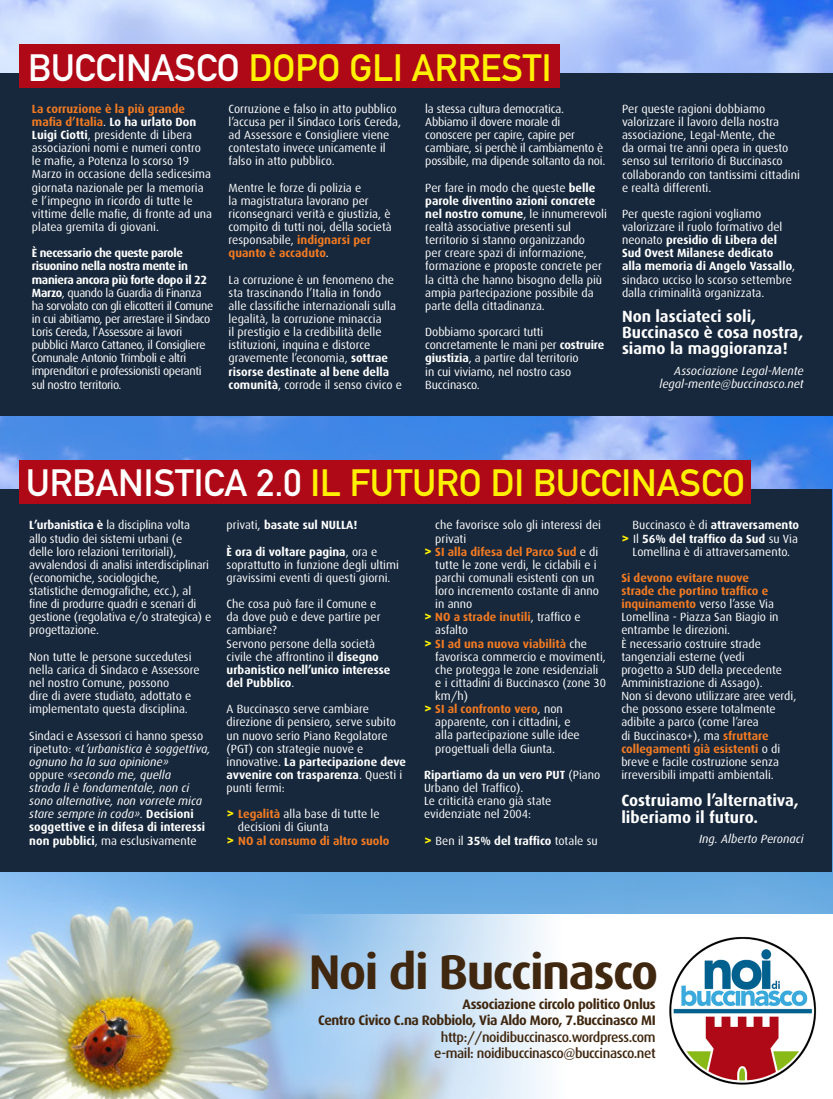
<style>
.page{position:relative;width:833px;height:1099px;background:#fff}
.page>*{position:absolute;margin:0;border:0;box-sizing:border-box;transform-origin:0 0}
.t1{font:700 48.75px "Dax";letter-spacing:-.03em;color:#40270f}
.t2{font:37.5px "DIN Mittelschrift LT Alternate";color:#fff101}
.t3{font:700 16.25px/16.2px "Dax";color:#fff}
.t4{font:700 13.75px "Dax";letter-spacing:-.03em;color:#40270f}
.t5{font:500 13.75px "Dax";letter-spacing:-.03em;color:#40270f}
.t6{font:11.88px/13.1px "Dax";color:#fff}
.t7{font:11.88px/13.1px "Dax";letter-spacing:-.03em;color:#fff}
.t8{font:italic 11.88px/13.1px "Dax";color:#fff}
.t9{font:11.88px/13.1px "Dax";letter-spacing:-.02em;color:#fff}
.t10{font:700 11.88px "Dax";color:#fff}
.t11{font:700 11.88px "Dax";color:#f27a22}
.s1{color:#fff}
.s2{font-weight:700;color:#f27a22}
.s3{font-weight:700}
.s4{font-style:normal}
.s5{font-weight:700;font-style:normal}
.s6{font-weight:400}
.s7{font-weight:800;font-size:13.75px;color:#fff101}
</style>
<div class="page">
<img style="left:0;top:0;width:833px;height:914px">
<div style="left:0;top:73px;width:833px;height:342px;background:#17283c"></div>
<div style="left:1px;top:489px;width:831px;height:383px;background:#17283c"></div>
<div style="left:19px;top:45px;width:541px;height:43px;background:#af0917"></div>
<div style="left:19px;top:460px;width:732px;height:43px;background:#af0917"></div>
<img style="left:0;top:914px;width:817px;height:184px">
<img style="left:668px;top:936px;width:148px;height:149px">
<p class="t2" style="left:28px;top:46px;width:525px"><span class="s1">BUCCINASCO</span> DOPO GLI ARRESTI</p>
<p class="t6" style="left:32px;top:102px;width:182px"><span class="s2">La corruzione è la più grande mafia d’Italia</span>. <span class="s3">Lo ha urlato Don<br>Luigi Ciotti</span>, presidente di Libera associazioni nomi e numeri contro le mafie, a Potenza lo scorso 19<br>Marzo in occasione della sedicesima giornata nazionale per la memoria e l’impegno in ricordo di tutte le vittime delle mafie, di fronte ad una platea gremita di giovani.</p>
<p class="t7" style="left:32px;top:247px;width:183px"><span class="s3">È necessario che queste parole risuonino nella nostra mente in maniera ancora più forte dopo il 22<br>Marzo</span>, quando la Guardia di Finanza ha sorvolato con gli elicotteri il Comune in cui abitiamo, per arrestare il Sindaco Loris Cereda, l’Assessore ai lavori pubblici Marco Cattaneo, il Consigliere Comunale Antonio Trimboli e altri imprenditori e professionisti operanti sul nostro territorio.</p>
<p class="t6" style="left:229px;top:102px;width:174px">Corruzione e falso in atto pubblico l’accusa per il Sindaco Loris Cereda, ad Assessore e Consigliere viene contestato invece unicamente il falso in atto pubblico.</p>
<p class="t6" style="left:229px;top:181px;width:164px">Mentre le forze di polizia e<br>la magistratura lavorano per riconsegnarci verità e giustizia, è</p>
<p class="t6" style="left:229px;top:220px;width:165px">compito di tutti noi, della società responsabile, <span class="s2">indignarsi per quanto è accaduto</span>.</p>
<p class="t6" style="left:229px;top:273px;width:175px">La corruzione è un fenomeno che sta trascinando l’Italia in fondo alle classifiche internazionali sulla legalità, la corruzione minaccia<br>il prestigio e la credibilità delle istituzioni, inquina e distorce gravemente l’economia, <span class="s3">sottrae risorse destinate al bene della comunità</span>, corrode il senso civico e</p>
<p class="t9" style="left:425px;top:102px;width:140px">la stessa cultura democratica.</p>
<p class="t9" style="left:425px;top:115px;width:182px">Abbiamo il dovere morale di conoscere per capire, capire per cambiare, si perchè il cambiamento è possibile, ma dipende soltanto da noi.</p>
<p class="t6" style="left:425px;top:181px;width:183px">Per fare in modo che queste <span class="s3">belle parole diventino azioni concrete nel nostro comune</span>, le innumerevoli realtà associative presenti sul territorio si stanno organizzando<br>per creare spazi di informazione, formazione e proposte concrete per la città che hanno bisogno della più ampia partecipazione possibile da parte della cittadinanza.</p>
<p class="t6" style="left:425px;top:325px;width:180px">Dobbiamo sporcarci tutti concretamente le mani per <span class="s3">costruire giustizia</span>, a partire dal territorio<br>in cui viviamo, nel nostro caso<br>Buccinasco.</p>
<p class="t6" style="left:622px;top:102px;width:179px">Per queste ragioni dobbiamo valorizzare il lavoro della nostra associazione, Legal-Mente, che<br>da ormai tre anni opera in questo senso sul territorio di Buccinasco collaborando con tantissimi cittadini e realtà differenti.</p>
<p class="t6" style="left:622px;top:207px;width:175px">Per queste ragioni vogliamo valorizzare il ruolo formativo del neonato <span class="s3">presidio di Libera del<br>Sud Ovest Milanese dedicato alla memoria di Angelo Vassallo</span>, sindaco ucciso lo scorso settembre dalla criminalità organizzata.</p>
<p class="t3" style="left:622px;top:308px;width:183px">Non lasciateci soli,<br>Buccinasco è cosa nostra, siamo la maggioranza!</p>
<p class="t8" style="left:674px;top:364px;width:131px">Associazione Legal-Mente</p>
<p class="t8" style="left:659px;top:377px;width:146px">legal-mente@buccinasco.net</p>
<p class="t2" style="left:26px;top:460px;width:720px"><span class="s1">URBANISTICA 2.0</span> IL FUTURO DI BUCCINASCO</p>
<p class="t6" style="left:29px;top:519px;width:184px"><span class="s3">L’urbanistica è</span> la disciplina volta<br>allo studio dei sistemi urbani (e<br>delle loro relazioni territoriali), avvalendosi di analisi interdisciplinari (economiche, sociologiche, statistiche demografiche, ecc.), al fine di produrre quadri e scenari di gestione (regolativa e/o strategica) e progettazione.</p>
<p class="t6" style="left:29px;top:650px;width:172px">Non tutte le persone succedutesi nella carica di Sindaco e Assessore nel nostro Comune, possono<br>dire di avere studiato, adottato e implementato questa disciplina.</p>
<p class="t8" style="left:29px;top:729px;width:183px"><span class="s4">Sindaci e Assessori ci hanno spesso ripetuto:</span> «L’urbanistica è soggettiva, ognuno ha la sua opinione»<br><span class="s4">oppure</span> «secondo me, quella<br>strada lì è fondamentale, non ci sono alternative, non vorrete mica stare sempre in coda». <span class="s5">Decisioni soggettive e in difesa di interessi non pubblici</span><span class="s4">, ma esclusivamente</span></p>
<p class="t10" style="left:227px;top:518px;width:132px"><span class="s6">privati,</span> basate sul NULLA!</p>
<p class="t6" style="left:227px;top:545px;width:174px"><span class="s3">È ora di voltare pagina</span>, ora e soprattutto in funzione degli ultimi gravissimi eventi di questi giorni.</p>
<p class="t6" style="left:227px;top:597px;width:155px">Che cosa può fare il Comune e da dove può e deve partire per cambiare?</p>
<p class="t6" style="left:227px;top:637px;width:165px">Servono persone della società civile che affrontino il <span class="s3">disegno urbanistico nell’unico interesse del Pubblico</span>.</p>
<p class="t6" style="left:227px;top:702px;width:181px">A Buccinasco serve cambiare direzione di pensiero, serve subito un nuovo serio Piano Regolatore (PGT) con strategie nuove e innovative. <span class="s3">La partecipazione deve avvenire con trasparenza</span>. Questi i punti fermi:</p>
<p class="t6" style="left:238px;top:807px;width:143px;text-indent:-11px"><span class="s7">&gt;</span> <span class="s2">Legalità</span> alla base di tutte le decisioni di Giunta</p>
<p class="t11" style="left:227px;top:833px;width:164px"><span class="s7">&gt;</span> NO al consumo di altro suolo</p>
<p class="t6" style="left:435px;top:519px;width:167px">che favorisce solo gli interessi dei privati</p>
<p class="t6" style="left:435px;top:545px;width:165px;text-indent:-11px"><span class="s7">&gt;</span> <span class="s2">SI alla difesa del Parco Sud</span> e di tutte le zone verdi, le ciclabili e i parchi comunali esistenti con un loro incremento costante di anno in anno</p>
<p class="t6" style="left:435px;top:610px;width:147px;text-indent:-11px"><span class="s7">&gt;</span> <span class="s2">NO a strade inutili</span>, traffico e asfalto</p>
<p class="t6" style="left:435px;top:637px;width:172px;text-indent:-11px"><span class="s7">&gt;</span> <span class="s2">SI ad una nuova viabilità</span> che favorisca commercio e movimenti, che protegga le zone residenziali e i cittadini di Buccinasco (zone 30 km/h)</p>
<p class="t6" style="left:435px;top:702px;width:146px;text-indent:-11px"><span class="s7">&gt;</span> <span class="s2">SI al confronto vero</span>, non apparente, con i cittadini, e alla partecipazione sulle idee progettuali della Giunta.</p>
<p class="t6" style="left:424px;top:768px;width:178px"><span class="s3">Ripartiamo da un vero PUT</span> (Piano<br>Urbano del Traffico).</p>
<p class="t6" style="left:424px;top:794px;width:129px">Le criticità erano già state evidenziate nel 2004:</p>
<p class="t10" style="left:424px;top:833px;width:175px"><span class="s7">&gt;</span> <span class="s6">Ben il</span> 35% del traffico <span class="s6">totale su</span></p>
<p class="t10" style="left:632px;top:518px;width:168px"><span class="s6">Buccinasco è di</span> attraversamento</p>
<p class="t6" style="left:621px;top:532px;width:178px;text-align:center"><span class="s7">&gt;</span> Il <span class="s3">56% del traffico da Sud</span> su Via<br>Lomellina è di attraversamento.</p>
<p class="t6" style="left:621px;top:571px;width:159px"><span class="s2">Si devono evitare nuove strade che portino traffico e inquinamento</span> verso l’asse Via<br>Lomellina - Piazza San Biagio in entrambe le direzioni.</p>
<p class="t6" style="left:621px;top:637px;width:162px">È necessario costruire strade tangenziali esterne (vedi progetto a SUD della precedente<br>Amministrazione di Assago).</p>
<p class="t6" style="left:621px;top:689px;width:177px">Non si devono utilizzare aree verdi, che possono essere totalmente adibite a parco (come l’area<br>di Buccinasco+), ma <span class="s2">sfruttare collegamenti già esistenti</span> o di breve e facile costruzione senza irreversibili impatti ambientali.</p>
<p class="t3" style="left:621px;top:792px;width:179px">Costruiamo l’alternativa,</p>
<p class="t3" style="left:621px;top:809px;width:138px">liberiamo il futuro.</p>
<p class="t8" style="left:699px;top:832px;width:106px">Ing. Alberto Peronaci</p>
<p class="t1" style="left:309px;top:944px;width:351px">Noi di Buccinasco</p>
<p class="t4" style="left:462px;top:995px;width:195px">Associazione circolo politico Onlus</p>
<p class="t4" style="left:318px;top:1012px;width:339px">Centro Civico C.na Robbiolo, Via Aldo Moro, 7.Buccinasco MI</p>
<p class="t5" style="left:441px;top:1029px;width:216px">http://noidibuccinasco.wordpress.com</p>
<p class="t5" style="left:434px;top:1045px;width:223px">e-mail: noidibuccinasco@buccinasco.net</p>
</div>
